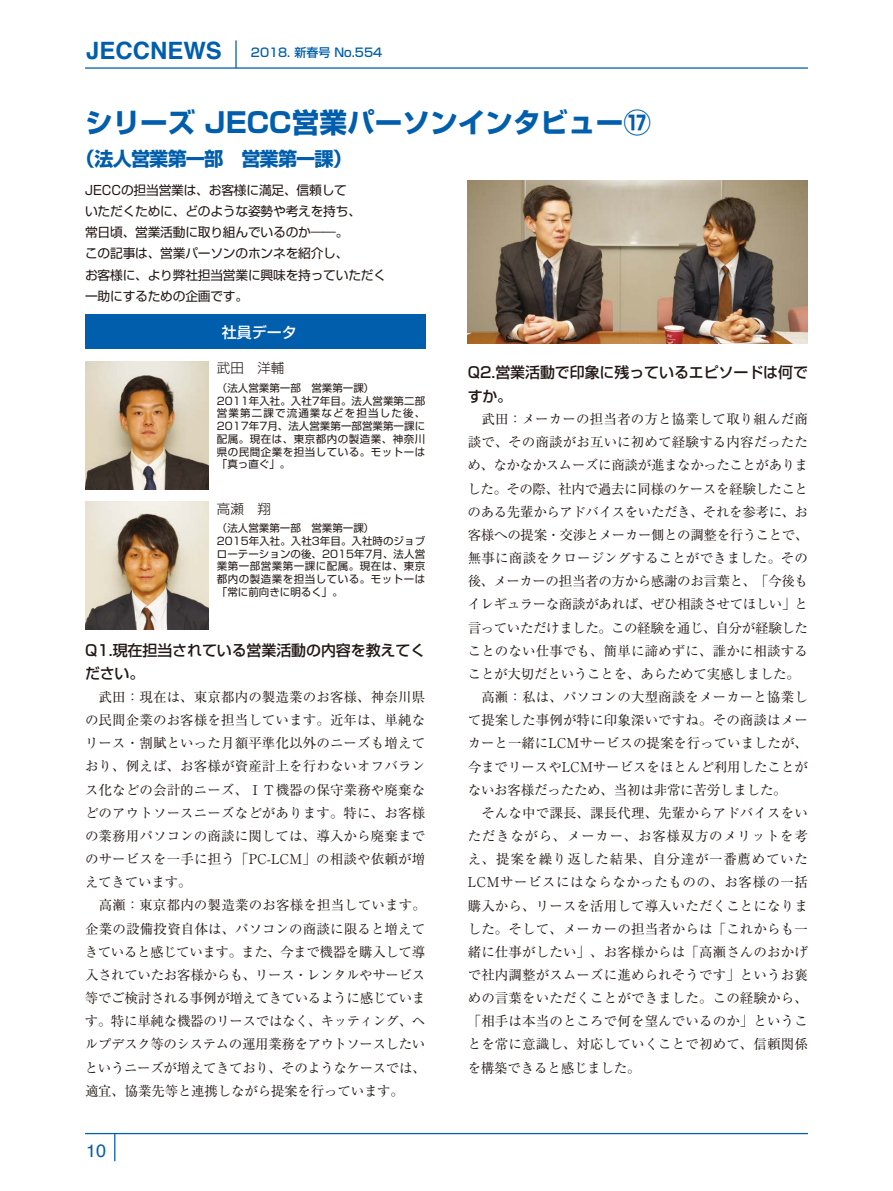
<style>
.page{position:relative;width:893px;height:1191px;background:#fff}
.page>*{position:absolute;margin:0;border:0;box-sizing:border-box;transform-origin:0 0}
.t1{font:700 27.6px "Shin Go Pro";color:#005ead}
.t2{font:700 19.2px "Shin Go Pro";letter-spacing:-.05em;color:#005ead}
.t3{font:18px "Helvetica";color:#005ead}
.t4{font:500 15px/23.1px "Shin Go Pro";letter-spacing:-.01em;color:#221815}
.t5{font:500 15px "Shin Go Pro";color:#fff}
.t6{font:13.5px/23.1px "Ryumin Pro";letter-spacing:.01em;color:#221815}
.t7{font:300 13.5px "Shin Go Pro";color:#221815}
.t8{font:12.75px/21.3px "Shin Go Pro";letter-spacing:-.015em;color:#221815}
.t9{font:500 12px "Shin Go Pro";color:#005ead}
.t10{font:10.5px/12.8px "Shin Go Pro";color:#221815}
.s1{font-family:"Helvetica";font-weight:700;font-size:23.85px}
</style>
<div class="page">
<hr style="left:85px;top:1133px;width:723px;height:1px;background:#005ead">
<svg style="left:114px;top:1134px;width:1px;height:27px"></svg>
<hr style="left:235px;top:40px;width:2px;height:28px;background:#005ead">
<hr style="left:85px;top:67px;width:723px;height:2px;background:#005ead">
<img style="left:468px;top:180px;width:340px;height:163px">
<div style="left:85px;top:315px;width:340px;height:34px;background:#005ead"></div>
<img style="left:85px;top:361px;width:123px;height:128px">
<img style="left:85px;top:502px;width:123px;height:127px">
<p class="t9" style="left:86px;top:43px;width:297px"><span class="s1">JECCNEWS</span> 2018. 新春号 No.554</p>
<h1 class="t1" style="left:85px;top:100px;width:568px">シリーズ JECC営業パーソンインタビュー⑰</h1>
<h2 class="t2" style="left:76px;top:143px;width:278px">（法人営業第一部　営業第一課）</h2>
<p class="t8" style="left:85px;top:178px;width:303px">JECCの担当営業は、お客様に満足、信頼して<br>いただくために、どのような姿勢や考えを持ち、<br>常日頃、営業活動に取り組んでいるのか――。<br>この記事は、営業パーソンのホンネを紹介し、<br>お客様に、より弊社担当営業に興味を持っていただく一助にするための企画です。</p>
<p class="t5" style="left:222px;top:320px;width:76px">社員データ</p>
<p class="t7" style="left:217px;top:357px;width:69px">武田　洋輔</p>
<p class="t10" style="left:217px;top:380px;width:210px">（法人営業第一部　営業第一課）<br>2011年入社。入社7年目。法人営業第二部営業第二課で流通業などを担当した後、<br>2017年7月、法人営業第一部営業第一課に配属。現在は、東京都内の製造業、神奈川県の民間企業を担当している。モットーは「真っ直ぐ」。</p>
<p class="t7" style="left:217px;top:497px;width:55px">高瀬　翔</p>
<p class="t10" style="left:217px;top:520px;width:210px">（法人営業第一部　営業第一課）<br>2015年入社。入社3年目。入社時のジョブローテーションの後、2015年7月、法人営業第一部営業第一課に配属。現在は、東京都内の製造業を担当している。モットーは「常に前向きに明るく」。</p>
<p class="t4" style="left:85px;top:637px;width:342px">Q1.現在担当されている営業活動の内容を教えてください。</p>
<p class="t6" style="left:85px;top:684px;width:343px">　武田：現在は、東京都内の製造業のお客様、神奈川県の民間企業のお客様を担当しています。近年は、単純なリース・割賦といった月額平準化以外のニーズも増えており、例えば、お客様が資産計上を行わないオフバランス化などの会計的ニーズ、ＩＴ機器の保守業務や廃棄などのアウトソースニーズなどがあります。特に、お客様の業務用パソコンの商談に関しては、導入から廃棄までのサービスを一手に担う「PC-LCM」の相談や依頼が増えてきています。<br>　高瀬：東京都内の製造業のお客様を担当しています。企業の設備投資自体は、パソコンの商談に限ると増えてきていると感じています。また、今まで機器を購入して導入されていたお客様からも、リース・レンタルやサービス等でご検討される事例が増えてきているように感じています。特に単純な機器のリースではなく、キッティング、ヘルプデスク等のシステムの運用業務をアウトソースしたいというニーズが増えてきており、そのようなケースでは、適宜、協業先等と連携しながら提案を行っています。</p>
<h3 class="t3" style="left:86px;top:1136px;width:22px">10</h3>
<p class="t4" style="left:468px;top:359px;width:342px">Q2.営業活動で印象に残っているエピソードは何ですか。</p>
<p class="t6" style="left:468px;top:406px;width:343px">　武田：メーカーの担当者の方と協業して取り組んだ商談で、その商談がお互いに初めて経験する内容だったため、なかなかスムーズに商談が進まなかったことがありました。その際、社内で過去に同様のケースを経験したことのある先輩からアドバイスをいただき、それを参考に、お客様への提案・交渉とメーカー側との調整を行うことで、無事に商談をクロージングすることができました。その後、メーカーの担当者の方から感謝のお言葉と、「今後もイレギュラーな商談があれば、ぜひ相談させてほしい」と言っていただけました。この経験を通じ、自分が経験したことのない仕事でも、簡単に諦めずに、誰かに相談することが大切だということを、あらためて実感しました。　高瀬：私は、パソコンの大型商談をメーカーと協業して提案した事例が特に印象深いですね。その商談はメーカーと一緒にLCMサービスの提案を行っていましたが、今までリースやLCMサービスをほとんど利用したことがないお客様だったため、当初は非常に苦労しました。<br>　そんな中で課長、課長代理、先輩からアドバイスをいただきながら、メーカー、お客様双方のメリットを考え、提案を繰り返した結果、自分達が一番薦めていた<br>LCMサービスにはならなかったものの、お客様の一括購入から、リースを活用して導入いただくことになりました。そして、メーカーの担当者からは「これからも一緒に仕事がしたい」、お客様からは「高瀬さんのおかげで社内調整がスムーズに進められそうです」というお褒めの言葉をいただくことができました。この経験から、「相手は本当のところで何を望んでいるのか」ということを常に意識し、対応していくことで初めて、信頼関係を構築できると感じました。</p>
</div>
